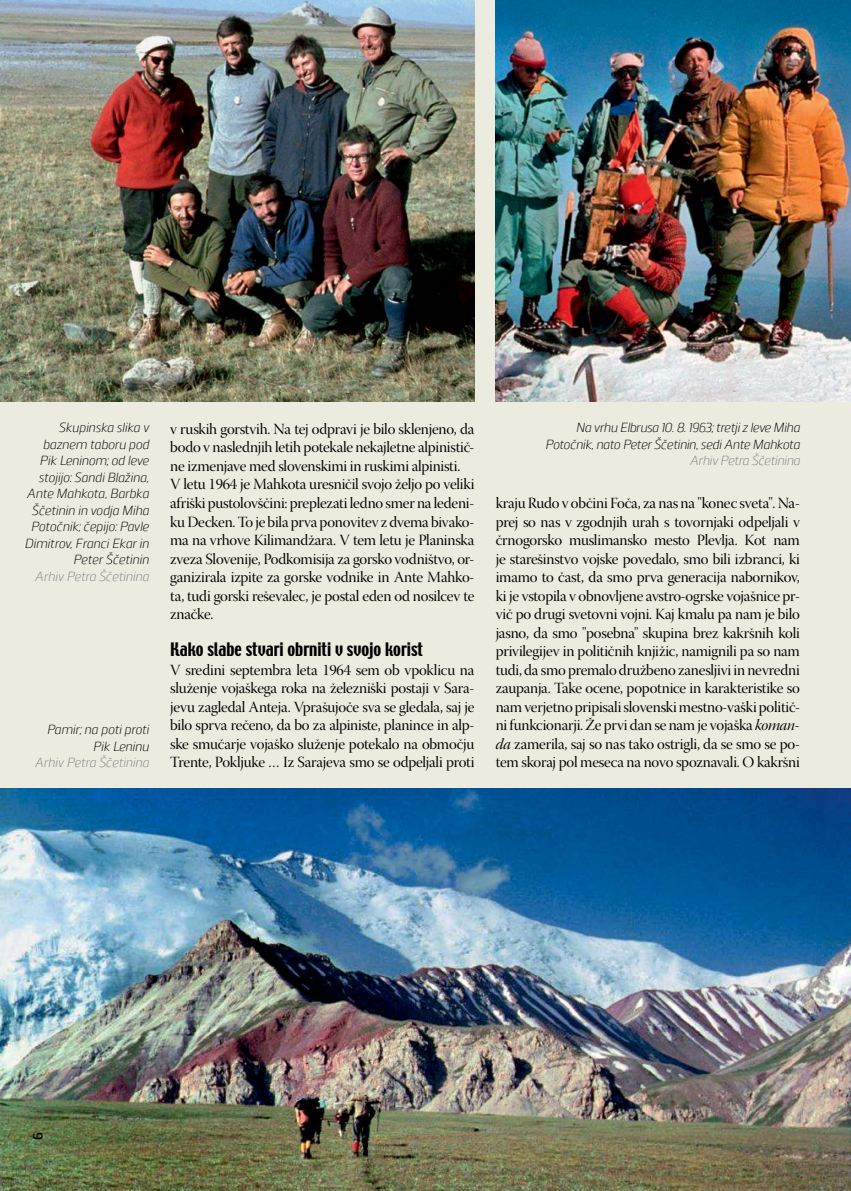
<style>
.page{position:relative;width:851px;height:1191px;background:#fff}
.page>*{position:absolute;margin:0;border:0;box-sizing:border-box;transform-origin:0 0}
.t1{font:16.5px "Techno";color:#000}
.t2{font:15.45px/18.5px "Warnock Pro Disp";letter-spacing:-.015em;color:#000;text-align:justify}
.t3{font:700 13.5px "Juhl";color:#000}
.t4{font:italic 300 13.2px/16.5px "Juhl";color:#000;text-align:right}
.t5{font:italic 300 13.2px "Juhl";color:#808285}
.s1{font-family:"Warnock Pro It Disp"}
</style>
<div class="page">
<div style="left:0;top:0;width:850px;height:1191px;background:#ecebe0"></div>
<img style="left:0;top:788px;width:850px;height:403px">
<img style="left:495px;top:0;width:355px;height:401px">
<img style="left:0;top:0;width:474px;height:401px">
<p class="t4" style="left:24px;top:418px;width:126px">Skupinska slika v baznem taboru pod<br>Pik Leninom; od leve stojijo: Sandi Blažina,<br>Ante Mahkota, Barbka<br>Ščetinin in vodja Miha<br>Potočnik; čepijo: Pavle<br>Dimitrov, Franci Ekar in<br>Peter Ščetinin</p>
<p class="t5" style="left:35px;top:567px;width:116px">Arhiv Petra Ščetinina</p>
<p class="t4" style="left:47px;top:720px;width:104px">Pamir; na poti proti<br>Pik Leninu</p>
<p class="t5" style="left:35px;top:753px;width:116px">Arhiv Petra Ščetinina</p>
<p class="t2" style="left:170px;top:421px;width:306px;text-align:left">v ruskih gorstvih. Na tej odpravi je bilo sklenjeno, da bodo v naslednjih letih potekale nekajletne alpinistič&shy;ne izmenjave med slovenskimi in ruskimi alpinisti.<br>V letu 1964 je Mahkota uresničil svojo željo po veliki afriški pustolovščini: preplezati ledno smer na ledeni&shy;ku Decken. To je bila prva ponovitev z dvema bivako&shy;ma na vrhove Kilimandžara. V tem letu je Planinska zveza Slovenije, Podkomisija za gorsko vodništvo, or&shy;ganizirala izpite za gorske vodnike in Ante Mahko&shy;ta, tudi gorski reševalec, je postal eden od nosilcev te značke.</p>
<p class="t1" style="left:170px;top:638px;width:254px">Kako slabe stvari obrniti v svojo korist</p>
<p class="t2" style="left:170px;top:662px;width:306px">V sredini septembra leta 1964 sem ob vpoklicu na služenje vojaškega roka na železniški postaji v Sara&shy;jevu zagledal Anteja. Vprašujoče sva se gledala, saj je bilo sprva rečeno, da bo za alpiniste, planince in alp&shy;ske smučarje vojaško služenje potekalo na območju Trente, Pokljuke … Iz Sarajeva smo se odpeljali proti</p>
<p class="t4" style="left:545px;top:418px;width:256px">Na vrhu Elbrusa 10. 8. 1963; tretji z leve Miha<br>Potočnik, nato Peter Ščetinin, sedi Ante Mahkota</p>
<p class="t5" style="left:689px;top:451px;width:112px">Arhiv Petra Ščetinina</p>
<p class="t2" style="left:495px;top:495px;width:306px">kraju Rudo v občini Foča, za nas na "konec sveta". Na&shy;prej so nas v zgodnjih urah s tovornjaki odpeljali v črnogorsko muslimansko mesto Plevlja. Kot nam je starešinstvo vojske povedalo, smo bili izbranci, ki imamo to čast, da smo prva generacija nabornikov, ki je vstopila v obnovljene avstro-ogrske vojašnice pr&shy;vič po drugi svetovni vojni. Kaj kmalu pa nam je bilo jasno, da smo "posebna" skupina brez kakršnih koli privilegijev in političnih knjižic, namignili pa so nam tudi, da smo premalo družbeno zanesljivi in nevredni zaupanja. Take ocene, popotnice in karakteristike so nam verjetno pripisali slovenski mestno-vaški politič&shy;ni funkcionarji. Že prvi dan se nam je vojaška <span class="s1">koman&shy;da</span> zamerila, saj so nas tako ostrigli, da se smo se po&shy;tem skoraj pol meseca na novo spoznavali. O kakršni</p>
<p class="t3" style="left:28px;top:1140px;width:9px;rotate:-90deg">6</p>
</div>
